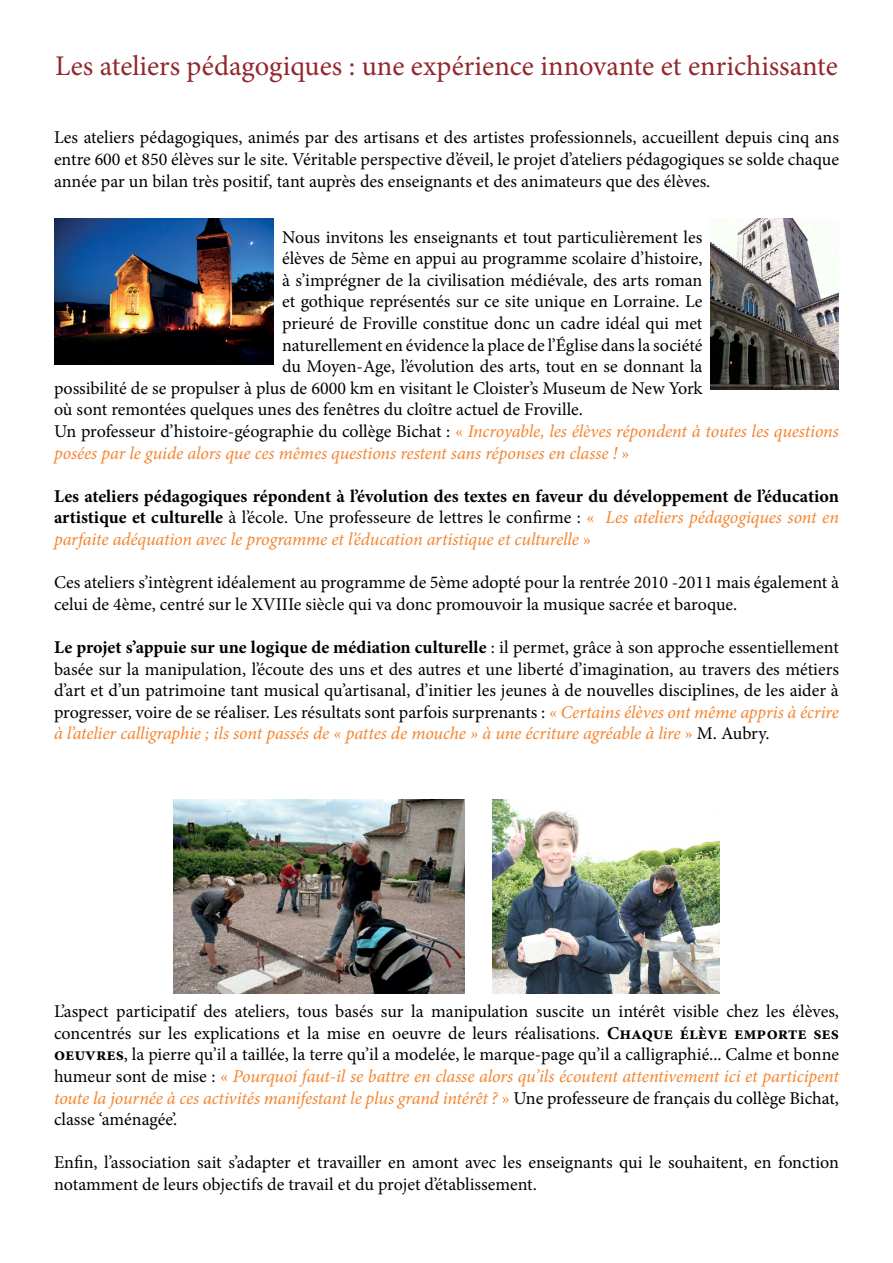
<style>
.page{position:relative;width:893px;height:1263px;background:#fff}
.page>*{position:absolute;margin:0;border:0;box-sizing:border-box;transform-origin:0 0}
.t1{font:28.5px "Minion Pro";letter-spacing:.005em;color:#93272e}
.t2{font:18px/21.6px "Minion Pro";color:#000;text-align:justify}
.t3{font:700 18px/21.6px "Minion Pro";letter-spacing:.01em;color:#000;text-align:justify}
.t4{font:italic 18px "Minion Pro";letter-spacing:-.005em;color:#f5842d}
.s1{color:#f5842d}
.s2{font-style:italic;color:#f5842d}
.s3{font-style:normal}
.s4{font-weight:400}
.s5{font-weight:400;color:#f5842d}
.s6{font-weight:400;font-style:italic;color:#f5842d}
.s7{font-weight:700}
</style>
<div class="page">
<img style="left:173px;top:799px;width:291px;height:194px">
<img style="left:54px;top:218px;width:220px;height:147px">
<img style="left:711px;top:218px;width:128px;height:172px">
<img style="left:493px;top:799px;width:227px;height:194px">
<h1 class="t1" style="left:55px;top:47px;width:784px">Les ateliers pédagogiques : une expérience innovante et enrichissante</h1>
<p class="t2" style="left:54px;top:127px;width:787px">Les ateliers pédagogiques, animés par des artisans et des artistes professionnels, accueillent depuis cinq ans entre 600 et 850 élèves sur le site. Véritable perspective d’éveil, le projet d’ateliers pédagogiques se solde chaque année par un bilan très positif, tant auprès des enseignants et des animateurs que des élèves.</p>
<p class="t2" style="left:282px;top:226px;width:422px">Nous invitons les enseignants et tout particulièrement les</p>
<p class="t2" style="left:282px;top:248px;width:422px">élèves de 5ème en appui au programme scolaire d’histoire,</p>
<p class="t2" style="left:282px;top:269px;width:422px">à s’imprégner de la civilisation médiévale, des arts roman</p>
<p class="t2" style="left:282px;top:291px;width:422px">et gothique représentés sur ce site unique en Lorraine. Le</p>
<p class="t2" style="left:282px;top:313px;width:422px">prieuré de Froville constitue donc un cadre idéal qui met</p>
<p class="t2" style="left:282px;top:334px;width:422px">naturellement en évidence la place de l’Église dans la société</p>
<p class="t2" style="left:282px;top:356px;width:422px">du Moyen-Age, l’évolution des arts, tout en se donnant la</p>
<p class="t2" style="left:54px;top:377px;width:650px">possibilité de se propulser à plus de 6000 km en visitant le Cloister’s Museum de New York</p>
<p class="t2" style="left:54px;top:399px;width:530px">où sont remontées quelques unes des fenêtres du cloître actuel de Froville.</p>
<p class="t2" style="left:54px;top:421px;width:786px">Un professeur d’histoire-géographie du collège Bichat : <span class="s1">«</span> <span class="s2">Incroyable, les élèves répondent à toutes les questions</span></p>
<p class="t4" style="left:54px;top:441px;width:577px">posées par le guide alors que ces mêmes questions restent sans réponses en classe ! <span class="s3">»</span></p>
<p class="t3" style="left:54px;top:485px;width:786px">Les ateliers pédagogiques répondent à l’évolution des textes en faveur du développement de l’éducation artistique et culturelle <span class="s4">à l’école. Une professeure de lettres le confirme :</span> <span class="s5">«</span> <span class="s6">Les ateliers pédagogiques sont en parfaite adéquation avec le programme et l’éducation artistique et culturelle</span> <span class="s5">»</span></p>
<p class="t2" style="left:54px;top:572px;width:786px">Ces ateliers s’intègrent idéalement au programme de 5ème adopté pour la rentrée 2010 -2011 mais également à celui de 4ème, centré sur le XVIIIe siècle qui va donc promouvoir la musique sacrée et baroque.</p>
<p class="t2" style="left:54px;top:637px;width:786px"><span class="s7">Le projet s’appuie sur une logique de médiation culturelle</span> : il permet, grâce à son approche essentiellement basée sur la manipulation, l’écoute des uns et des autres et une liberté d’imagination, au travers des métiers d’art et d’un patrimoine tant musical qu’artisanal, d’initier les jeunes à de nouvelles disciplines, de les aider à progresser, voire de se réaliser. Les résultats sont parfois surprenants : <span class="s1">«</span> <span class="s2">Certains élèves ont même appris à écrire à l’atelier calligraphie ; ils sont passés de « pattes de mouche » à une écriture agréable à lire</span> <span class="s1">»</span> M. Aubry.</p>
<p class="t2" style="left:54px;top:1001px;width:787px">L’aspect participatif des ateliers, tous basés sur la manipulation suscite un intérêt visible chez les élèves, concentrés sur les explications et la mise en oeuvre de leurs réalisations. <span class="s7">Chaque élève emporte ses oeuvres</span>, la pierre qu’il a taillée, la terre qu’il a modelée, le marque-page qu’il a calligraphié... Calme et bonne humeur sont de mise : <span class="s1">«</span> <span class="s2">Pourquoi faut-il se battre en classe alors qu’ils écoutent attentivement ici et participent toute la journée à ces activités manifestant le plus grand intérêt ?</span> <span class="s1">»</span> Une professeure de français du collège Bichat, classe ‘aménagée’.</p>
<p class="t2" style="left:54px;top:1152px;width:786px">Enfin, l’association sait s’adapter et travailler en amont avec les enseignants qui le souhaitent, en fonction notamment de leurs objectifs de travail et du projet d’établissement.</p>
</div>
